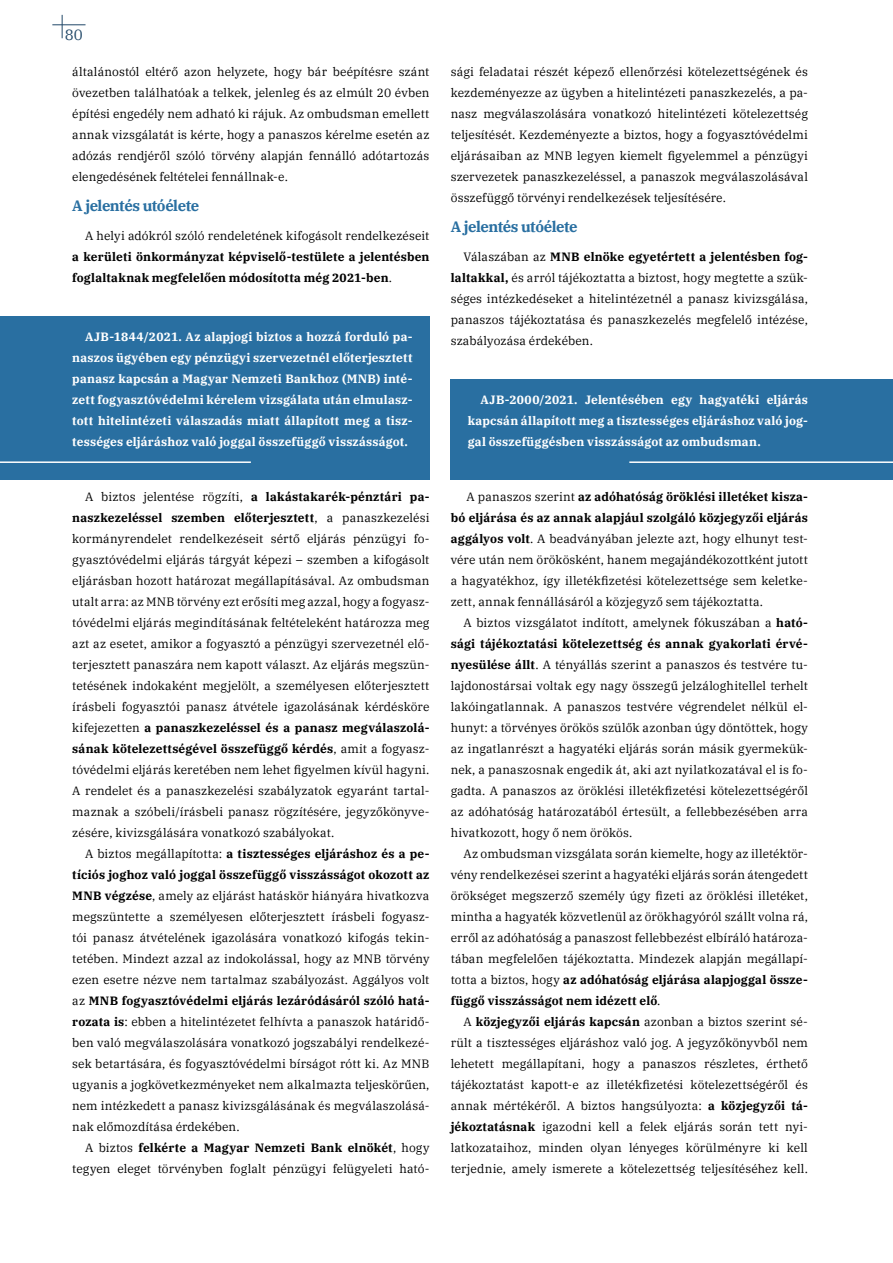
<style>
.page{position:relative;width:893px;height:1263px;background:#fff}
.page>*{position:absolute;margin:0;border:0;box-sizing:border-box;transform-origin:0 0}
.t1{font:700 15px "IBM Plex Serif";letter-spacing:-.035em;color:#296fa1}
.t2{font:15px "IBM Plex Serif";color:#214868}
.t3{font:12px/21px "IBM Plex Serif";letter-spacing:.005em;color:#000;text-align:justify}
.t4{font:700 12px/21px "IBM Plex Serif";letter-spacing:.015em;color:#fff;text-align:justify}
.t5{font:700 12px/21px "IBM Plex Serif";letter-spacing:.01em;color:#000}
.s1{font-weight:400}
.s2{font-weight:700}
</style>
<div class="page">
<svg style="left:62px;top:15px;width:1px;height:23px"></svg>
<hr style="left:52px;top:24px;width:34px;height:1px;background:#214868">
<div style="left:0;top:316px;width:429px;height:163px;background:#296fa1"></div>
<hr style="left:0;top:461px;width:251px;height:2px;background:#fff">
<div style="left:451px;top:379px;width:442px;height:100px;background:#296fa1"></div>
<hr style="left:629px;top:461px;width:264px;height:2px;background:#fff">
<p class="t2" style="left:65px;top:24px;width:20px">80</p>
<p class="t3" style="left:72px;top:60px;width:359px">általánostól eltérő azon helyzete, hogy bár beépítésre szánt övezetben találhatóak a telkek, jelenleg és az elmúlt 20 évben építési engedély nem adható ki rájuk. Az ombudsman emellett annak vizsgálatát is kérte, hogy a panaszos kérelme esetén az adózás rendjéről szóló törvény alapján fennálló adótartozás elengedésének feltételei fennállnak-e.</p>
<p class="t1" style="left:72px;top:193px;width:128px">A jelentés utóélete</p>
<p class="t3" style="left:85px;top:224px;width:346px">A helyi adókról szóló rendeletének kifogásolt rendelkezéseit</p>
<p class="t5" style="left:72px;top:245px;width:359px">a kerületi önkormányzat képviselő-testülete a jelentésben foglaltaknak megfelelően módosította még 2021-ben<span class="s1">.</span></p>
<p class="t4" style="left:72px;top:325px;width:342px;text-indent:13px">AJB-1844/2021. Az alapjogi biztos a hozzá forduló pa&shy;naszos ügyében egy pénzügyi szervezetnél előterjesztett panasz kapcsán a Magyar Nemzeti Bankhoz (MNB) inté&shy;zett fogyasztóvédelmi kérelem vizsgálata után elmulasz&shy;tott hitelintézeti válaszadás miatt állapított meg a tisz&shy;tességes eljáráshoz való joggal összefüggő visszásságot.</p>
<p class="t3" style="left:72px;top:485px;width:359px;text-indent:13px">A biztos jelentése rögzíti, <span class="s2">a lakástakarék-pénztári pa&shy;naszkezeléssel szemben előterjesztett</span>, a panaszkezelési kormányrendelet rendelkezéseit sértő eljárás pénzügyi fo&shy;gyasztóvédelmi eljárás tárgyát képezi – szemben a kifogásolt eljárásban hozott határozat megállapításával. Az ombudsman utalt arra: az MNB törvény ezt erősíti meg azzal, hogy a fogyasz&shy;tóvédelmi eljárás megindításának feltételeként határozza meg azt az esetet, amikor a fogyasztó a pénzügyi szervezetnél elő&shy;terjesztett panaszára nem kapott választ. Az eljárás megszün&shy;tetésének indokaként megjelölt, a személyesen előterjesztett írásbeli fogyasztói panasz átvétele igazolásának kérdésköre kifejezetten <span class="s2">a panaszkezeléssel és a panasz megválaszolá&shy;sának kötelezettségével összefüggő kérdés</span>, amit a fogyasz&shy;tóvédelmi eljárás keretében nem lehet figyelmen kívül hagyni.<br>A rendelet és a panaszkezelési szabályzatok egyaránt tartal&shy;maznak a szóbeli/írásbeli panasz rögzítésére, jegyzőkönyve&shy;zésére, kivizsgálására vonatkozó szabályokat.</p>
<p class="t3" style="left:72px;top:842px;width:359px;text-indent:13px">A biztos megállapította: <span class="s2">a tisztességes eljáráshoz és a pe&shy;tíciós joghoz való joggal összefüggő visszásságot okozott az MNB végzése</span>, amely az eljárást hatáskör hiányára hivatkozva megszüntette a személyesen előterjesztett írásbeli fogyasz&shy;tói panasz átvételének igazolására vonatkozó kifogás tekin&shy;tetében. Mindezt azzal az indokolással, hogy az MNB törvény ezen esetre nézve nem tartalmaz szabályozást. Aggályos volt az <span class="s2">MNB fogyasztóvédelmi eljárás lezáródásáról szóló hatá&shy;rozata is</span>: ebben a hitelintézetet felhívta a panaszok határidő&shy;ben való megválaszolására vonatkozó jogszabályi rendelkezé&shy;sek betartására, és fogyasztóvédelmi bírságot rótt ki. Az MNB ugyanis a jogkövetkezményeket nem alkalmazta teljeskörűen, nem intézkedett a panasz kivizsgálásának és megválaszolásá&shy;nak előmozdítása érdekében.</p>
<p class="t3" style="left:72px;top:1136px;width:359px;text-align:right">A biztos <span class="s2">felkérte a Magyar Nemzeti Bank elnökét</span>, hogy tegyen eleget törvényben foglalt pénzügyi felügyeleti ható-</p>
<p class="t3" style="left:451px;top:60px;width:359px">sági feladatai részét képező ellenőrzési kötelezettségének és kezdeményezze az ügyben a hitelintézeti panaszkezelés, a pa&shy;nasz megválaszolására vonatkozó hitelintézeti kötelezettség teljesítését. Kezdeményezte a biztos, hogy a fogyasztóvédelmi eljárásaiban az MNB legyen kiemelt figyelemmel a pénzügyi szervezetek panaszkezeléssel, a panaszok megválaszolásával összefüggő törvényi rendelkezések teljesítésére.</p>
<p class="t1" style="left:451px;top:214px;width:128px">A jelentés utóélete</p>
<p class="t3" style="left:451px;top:245px;width:359px;text-indent:13px">Válaszában az <span class="s2">MNB elnöke egyetértett a jelentésben fog&shy;laltakkal,</span> és arról tájékoztatta a biztost, hogy megtette a szük&shy;séges intézkedéseket a hitelintézetnél a panasz kivizsgálása, panaszos tájékoztatása és panaszkezelés megfelelő intézése, szabályozása érdekében.</p>
<p class="t4" style="left:468px;top:388px;width:342px;text-indent:13px">AJB-2000/2021. Jelentésében egy hagyatéki eljárás kapcsán állapított meg a tisztességes eljáráshoz való jog&shy;gal összefüggésben visszásságot az ombudsman.</p>
<p class="t3" style="left:451px;top:485px;width:359px;text-indent:16px">A panaszos szerint <span class="s2">az adóhatóság öröklési illetéket kisza&shy;bó eljárása és az annak alapjául szolgáló közjegyzői eljárás aggályos volt</span>. A beadványában jelezte azt, hogy elhunyt test&shy;vére után nem örökösként, hanem megajándékozottként jutott a hagyatékhoz, így illetékfizetési kötelezettsége sem keletke&shy;zett, annak fennállásáról a közjegyző sem tájékoztatta.</p>
<p class="t3" style="left:451px;top:611px;width:359px;text-indent:13px">A biztos vizsgálatot indított, amelynek fókuszában a <span class="s2">ható&shy;sági tájékoztatási kötelezettség és annak gyakorlati érvé&shy;nyesülése állt</span>. A tényállás szerint a panaszos és testvére tu&shy;lajdonostársai voltak egy nagy összegű jelzáloghitellel terhelt lakóingatlannak. A panaszos testvére végrendelet nélkül el&shy;hunyt: a törvényes örökös szülők azonban úgy döntöttek, hogy az ingatlanrészt a hagyatéki eljárás során másik gyermekük&shy;nek, a panaszosnak engedik át, aki azt nyilatkozatával el is fo&shy;gadta. A panaszos az öröklési illetékfizetési kötelezettségéről az adóhatóság határozatából értesült, a fellebbezésében arra hivatkozott, hogy ő nem örökös.</p>
<p class="t3" style="left:451px;top:842px;width:359px;text-indent:13px">Az ombudsman vizsgálata során kiemelte, hogy az illetéktör&shy;vény rendelkezései szerint a hagyatéki eljárás során átengedett örökséget megszerző személy úgy fizeti az öröklési illetéket, mintha a hagyaték közvetlenül az örökhagyóról szállt volna rá, erről az adóhatóság a panaszost fellebbezést elbíráló határoza&shy;tában megfelelően tájékoztatta. Mindezek alapján megállapí&shy;totta a biztos, hogy <span class="s2">az adóhatóság eljárása alapjoggal össze&shy;függő visszásságot nem idézett elő</span>.</p>
<p class="t3" style="left:451px;top:1010px;width:359px;text-indent:13px">A <span class="s2">közjegyzői eljárás kapcsán</span> azonban a biztos szerint sé&shy;rült a tisztességes eljáráshoz való jog. A jegyzőkönyvből nem lehetett megállapítani, hogy a panaszos részletes, érthető tájékoztatást kapott-e az illetékfizetési kötelezettségéről és annak mértékéről. A biztos hangsúlyozta: <span class="s2">a közjegyzői tá&shy;jékoztatásnak</span> igazodni kell a felek eljárás során tett nyi&shy;latkozataihoz, minden olyan lényeges körülményre ki kell terjednie, amely ismerete a kötelezettség teljesítéséhez kell.</p>
</div>
